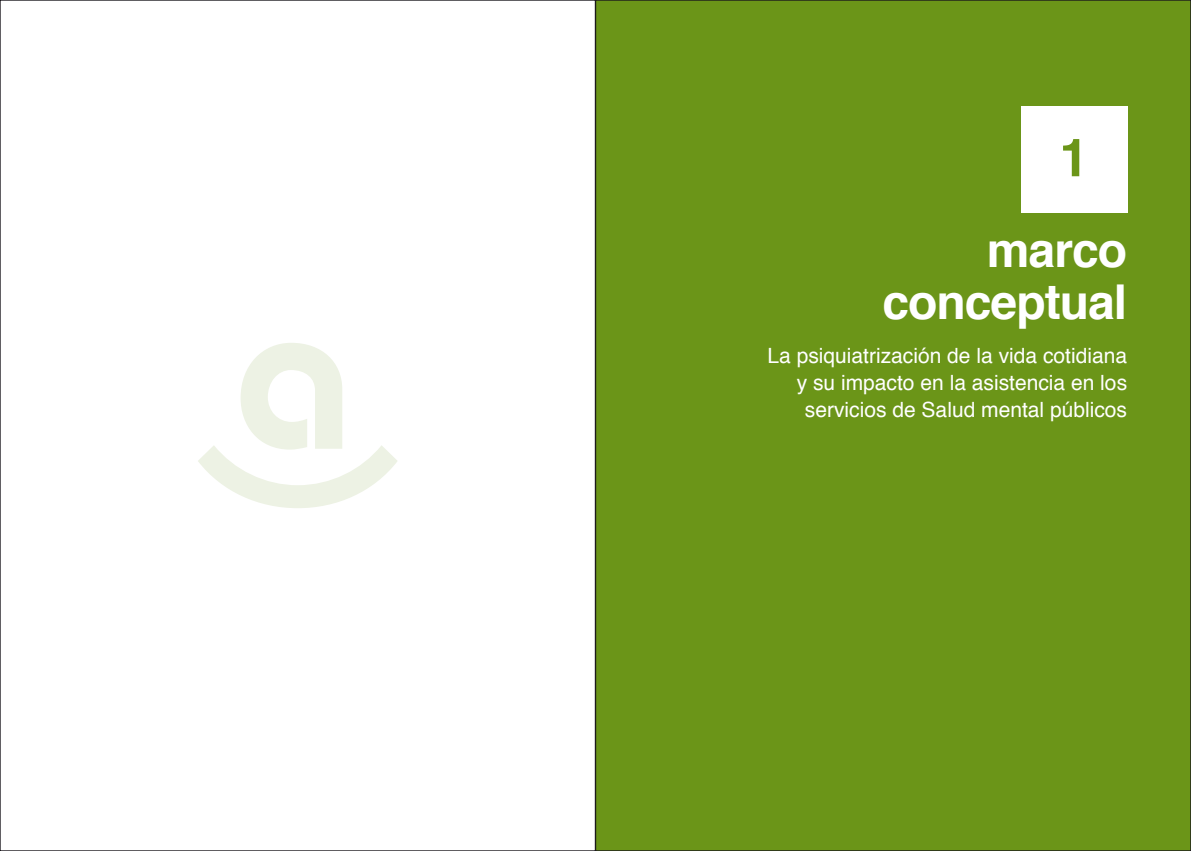
<style>
.page{position:relative;width:1191px;height:851px;background:#fff}
.page>*{position:absolute;margin:0;border:0;box-sizing:border-box;transform-origin:0 0}
.t1{font:700 52.5px "Helvetica";color:#6b9518}
.t2{font:700 48px/52.5px "Helvetica";letter-spacing:-.02em;color:#fff;text-align:right}
.t3{font:21px/27px "Helvetica";color:#fff;text-align:right}
</style>
<div class="page">
<div style="left:595px;top:0;width:596px;height:850px;background:#6b9518"></div>
<div style="left:1020px;top:106px;width:107px;height:107px;background:#fff"></div>
<svg style="left:198px;top:343px;width:199px;height:165px"></svg>
<h1 class="t1" style="left:1059px;top:115px;width:31px">1</h1>
<h2 class="t2" style="left:882px;top:224px;width:246px">marco conceptual</h2>
<p class="t3" style="left:767px;top:343px;width:361px">La psiquiatrización de la vida cotidiana y su impacto en la asistencia en los servicios de Salud mental públicos</p>
</div>
